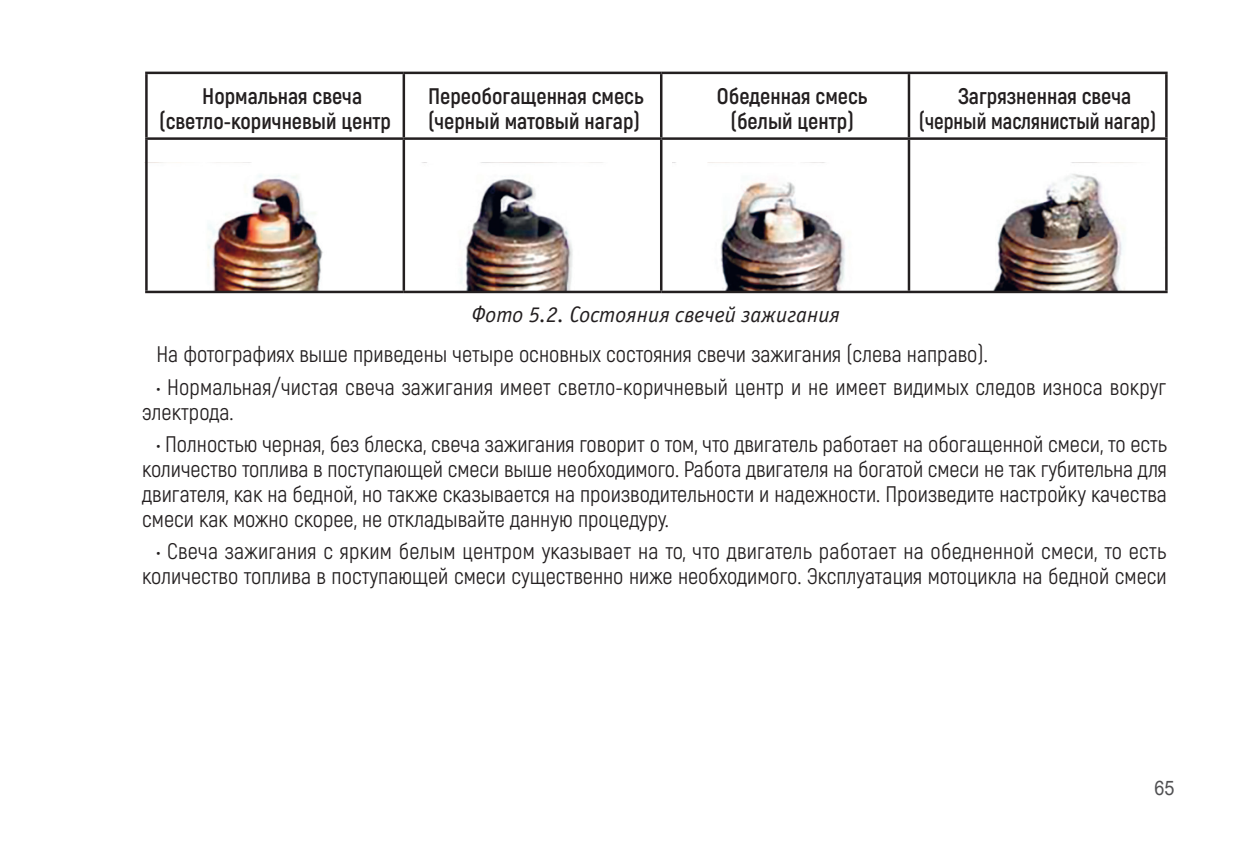
<style>
.page{position:relative;width:1241px;height:851px;background:#fff}
.page>*{position:absolute;margin:0;border:0;box-sizing:border-box;transform-origin:0 0}
.Основной_текст{font:22.5px/25px "Akrobat";color:#231f20}
.Основной_текст-2{font:700 22.5px/25px "Akrobat";color:#231f20}
.ФОТО{font:italic 22.5px "Officina Sans Book C";color:#231f20}
.t1{font:20px "Arial";color:#505052;scale:.9 1}
</style>
<div class="page">
<img style="left:144px;top:162px;width:991px;height:128px">
<hr style="left:145px;top:72px;width:259px;height:2px;background:#231f20">
<hr style="left:145px;top:74px;width:3px;height:63px;background:#231f20">
<hr style="left:404px;top:72px;width:257px;height:2px;background:#231f20">
<hr style="left:402px;top:74px;width:3px;height:63px;background:#231f20">
<hr style="left:661px;top:72px;width:247px;height:2px;background:#231f20">
<hr style="left:660px;top:74px;width:2px;height:63px;background:#231f20">
<hr style="left:908px;top:72px;width:259px;height:2px;background:#231f20">
<hr style="left:907px;top:74px;width:3px;height:63px;background:#231f20">
<hr style="left:1164px;top:74px;width:3px;height:63px;background:#231f20">
<hr style="left:145px;top:137px;width:259px;height:3px;background:#231f20">
<hr style="left:145px;top:140px;width:3px;height:150px;background:#231f20">
<hr style="left:404px;top:137px;width:257px;height:3px;background:#231f20">
<hr style="left:402px;top:140px;width:3px;height:150px;background:#231f20">
<hr style="left:661px;top:137px;width:247px;height:3px;background:#231f20">
<hr style="left:660px;top:140px;width:2px;height:150px;background:#231f20">
<hr style="left:908px;top:137px;width:259px;height:3px;background:#231f20">
<hr style="left:907px;top:140px;width:3px;height:150px;background:#231f20">
<hr style="left:1164px;top:140px;width:3px;height:150px;background:#231f20">
<hr style="left:145px;top:290px;width:259px;height:3px;background:#231f20">
<hr style="left:404px;top:290px;width:257px;height:3px;background:#231f20">
<hr style="left:661px;top:290px;width:247px;height:3px;background:#231f20">
<hr style="left:908px;top:290px;width:259px;height:3px;background:#231f20">
<p class="Основной_текст-2" style="left:159px;top:83px;width:233px;text-indent:43px">Нормальная свеча (светло-коричневый центр</p>
<p class="Основной_текст-2" style="left:428px;top:83px;width:217px">Переобогащенная смесь</p>
<p class="Основной_текст-2" style="left:428px;top:108px;width:213px">(черный матовый нагар)</p>
<p class="Основной_текст-2" style="left:716px;top:83px;width:152px">Обеденная смесь</p>
<p class="Основной_текст-2" style="left:730px;top:108px;width:125px">(белый центр)</p>
<p class="Основной_текст-2" style="left:918px;top:83px;width:239px;text-indent:39px">Загрязненная свеча (черный маслянистый нагар)</p>
<p class="ФОТО" style="left:471px;top:302px;width:370px">Фото 5.2. Состояния свечей зажигания</p>
<p class="Основной_текст" style="left:156px;top:342px;width:832px">На фотографиях выше приведены четыре основных состояния свечи зажигания (слева направо).</p>
<p class="Основной_текст" style="left:142px;top:374px;width:1025px;text-indent:14px">• Нормальная/чистая свеча зажигания имеет светло-коричневый центр и не имеет видимых следов износа вокруг электрода.</p>
<p class="Основной_текст" style="left:142px;top:431px;width:1026px;text-align:justify;text-indent:14px">• Полностью черная, без блеска, свеча зажигания говорит о том, что двигатель работает на обогащенной смеси, то есть количество топлива в поступающей смеси выше необходимого. Работа двигателя на богатой смеси не так губительна для двигателя, как на бедной, но также сказывается на производительности и надежности. Произведите настройку качества смеси как можно скорее, не откладывайте данную процедуру.</p>
<p class="Основной_текст" style="left:142px;top:538px;width:1025px;text-align:right">• Свеча зажигания с ярким белым центром указывает на то, что двигатель работает на обедненной смеси, то есть количество топлива в поступающей смеси существенно ниже необходимого. Эксплуатация мотоцикла на бедной смеси</p>
<p class="t1" style="left:1154px;top:773px;width:24px">65</p>
</div>
